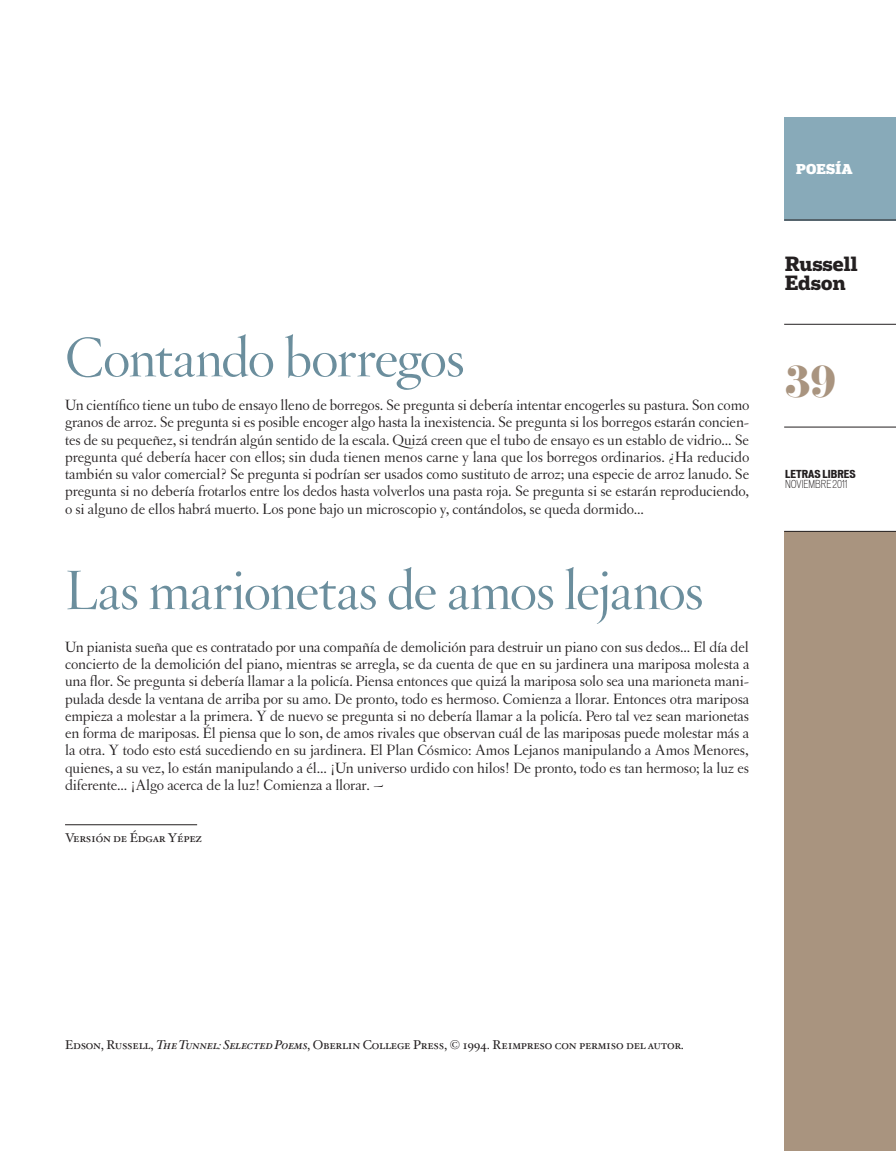
<style>
.page{position:relative;width:896px;height:1151px;background:#fff}
.page>*{position:absolute;margin:0;border:0;box-sizing:border-box;transform-origin:0 0}
.t1{font:300 54px "Hoefler Titling";letter-spacing:-.02em;color:#6b8e9d}
.t2{font:39px "Eloquent JF";color:#a9947f}
.t3{font:700 19.5px/19.5px "Popular";color:#231f20}
.t4{font:15.75px/17.2px "Letras Oldstyle";letter-spacing:-.01em;color:#231f20;text-align:justify}
.t5{font:900 13.5px "Popular";letter-spacing:.02em;color:#fff}
.t6{font:12.75px "Hoefler Txt Roman SC";letter-spacing:-.02em;color:#231f20}
.t7{font:300 condensed 10.5px "Vonnes";color:#231f20}
.t8{font:700 expanded 10.5px "Vonnes";color:#231f20}
.s1{font-family:"Hoefler Txt SC Italic"}
</style>
<div class="page">
<hr style="left:65px;top:824px;width:132px;height:1px;background:#231f20">
<div style="left:784px;top:117px;width:111px;height:103px;background:#88aab9"></div>
<hr style="left:784px;top:220px;width:111px;height:1px;background:#231f20">
<hr style="left:784px;top:324px;width:111px;height:1px;background:#231f20">
<hr style="left:784px;top:427px;width:111px;height:1px;background:#231f20">
<div style="left:784px;top:531px;width:111px;height:620px;background:#a9947f"></div>
<hr style="left:784px;top:531px;width:111px;height:1px;background:#231f20">
<p class="t1" style="left:65px;top:316px;width:401px">Contando borregos</p>
<p class="t4" style="left:65px;top:396px;width:685px">Un científico tiene un tubo de ensayo lleno de borregos. Se pregunta si debería intentar encogerles su pastura. Son como granos de arroz. Se pregunta si es posible encoger algo hasta la inexistencia. Se pregunta si los borregos estarán concien&shy;tes de su pequeñez, si tendrán algún sentido de la escala. Quizá creen que el tubo de ensayo es un establo de vidrio... Se pregunta qué debería hacer con ellos; sin duda tienen menos carne y lana que los borregos ordinarios. ¿Ha reducido también su valor comercial? Se pregunta si podrían ser usados como sustituto de arroz; una especie de arroz lanudo. Se</p>
<p class="t4" style="left:65px;top:483px;width:685px">pregunta si no debería frotarlos entre los dedos hasta volverlos una pasta roja. Se pregunta si se estarán reproduciendo,</p>
<p class="t4" style="left:65px;top:500px;width:580px">o si alguno de ellos habrá muerto. Los pone bajo un microscopio y, contándolos, se queda dormido...</p>
<h1 class="t1" style="left:65px;top:549px;width:639px">Las marionetas de amos lejanos</h1>
<p class="t4" style="left:65px;top:638px;width:685px">Un pianista sueña que es contratado por una compañía de demolición para destruir un piano con sus dedos... El día del concierto de la demolición del piano, mientras se arregla, se da cuenta de que en su jardinera una mariposa molesta a una flor. Se pregunta si debería llamar a la policía. Piensa entonces que quizá la mariposa solo sea una marioneta mani&shy;pulada desde la ventana de arriba por su amo. De pronto, todo es hermoso. Comienza a llorar. Entonces otra mariposa empieza a molestar a la primera. Y de nuevo se pregunta si no debería llamar a la policía. Pero tal vez sean marionetas en forma de mariposas. Él piensa que lo son, de amos rivales que observan cuál de las mariposas puede molestar más a la otra. Y todo esto está sucediendo en su jardinera. El Plan Cósmico: Amos Lejanos manipulando a Amos Menores, quienes, a su vez, lo están manipulando a él... ¡Un universo urdido con hilos! De pronto, todo es tan hermoso; la luz es diferente... ¡Algo acerca de la luz! Comienza a llorar. ~</p>
<p class="t6" style="left:65px;top:829px;width:138px">Versión de Édgar Yépez</p>
<p class="t5" style="left:796px;top:160px;width:58px">POESÍA</p>
<h3 class="t3" style="left:785px;top:253px;width:74px">Russell<br>Edson</h3>
<p class="t2" style="left:785px;top:356px;width:52px">39</p>
<p class="t8" style="left:785px;top:467px;width:72px">LETRAS LIBRES</p>
<p class="t7" style="left:785px;top:478px;width:64px">NOVIEMBRE 2011</p>
<p class="t6" style="left:65px;top:1036px;width:620px">Edson, Russell, <span class="s1">TheTunnel: Selected Poems</span>, Oberlin College Press, © 1994. Reimpreso con permiso del autor.</p>
</div>
